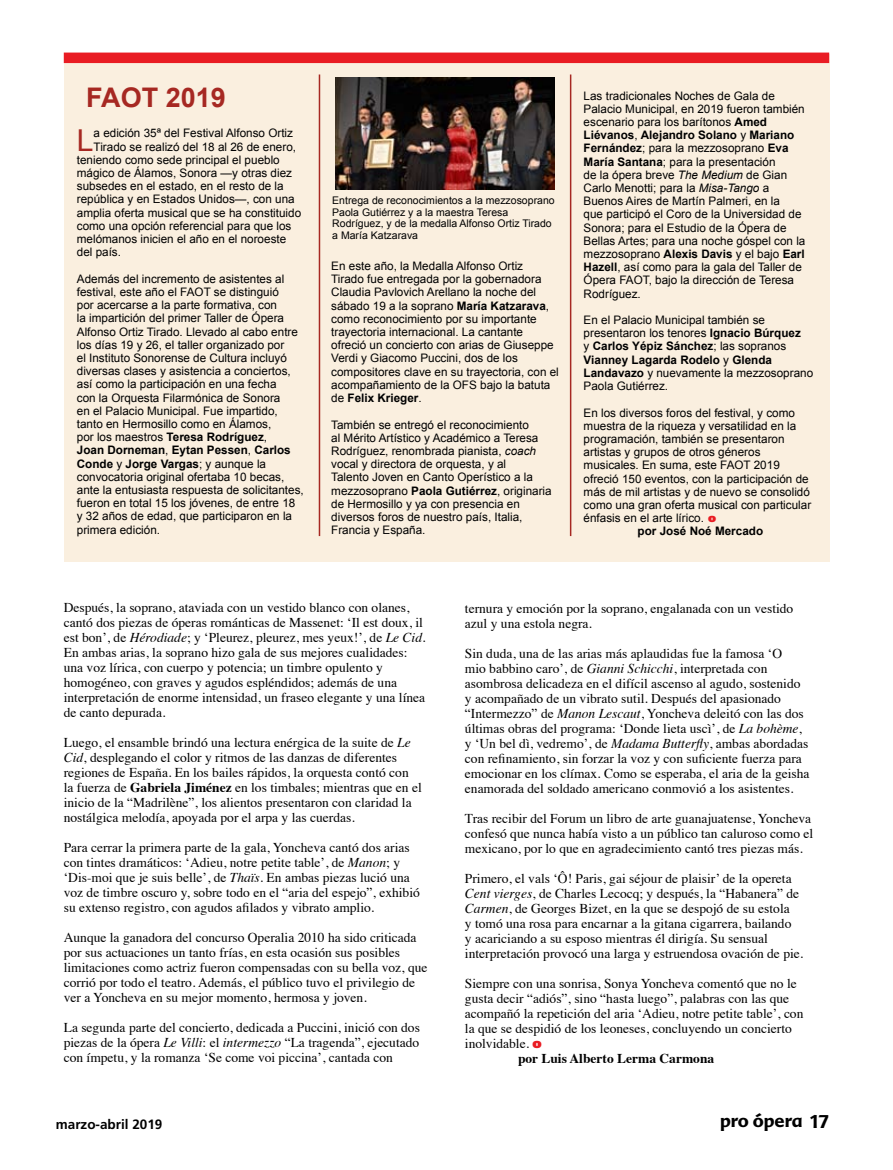
<style>
.page{position:relative;width:893px;height:1170px;background:#fff}
.page>*{position:absolute;margin:0;border:0;box-sizing:border-box;transform-origin:0 0}
.t1{font:30.15px "Arial";color:#a62822}
.t2{font:700 27px "Arial";color:#a62822}
.t3{font:700 18px "Advert";color:#000}
.t4{font:13.5px/15px "Times";color:#000}
.t5{font:700 13.5px "Times";color:#000}
.t6{font:700 13.5px "Frutiger";color:#000}
.t7{font:11.7px/13.2px "Arial";color:#000}
.t8{font:700 11.7px "Arial";color:#000}
.t9{font:10.5px/11.7px "Arial";color:#000}
.s1{font-weight:700}
.s2{font-style:italic}
.s3{font-family:"Frutiger";font-weight:900;color:#e91c23}
</style>
<div class="page">
<div style="left:64px;top:54px;width:766px;height:507px;background:#faefdf"></div>
<hr style="left:319px;top:74px;width:1px;height:462px;background:#a62822">
<div style="left:64px;top:53px;width:765px;height:10px;background:#e91c23"></div>
<img style="left:335px;top:77px;width:220px;height:112px">
<hr style="left:570px;top:74px;width:1px;height:462px;background:#a62822">
<h2 class="t2" style="left:86px;top:80px;width:141px">FAOT 2019</h2>
<h1 class="t1" style="left:77px;top:120px;width:18px">L</h1>
<p class="t7" style="left:94px;top:127px;width:201px">a edición 35ª del Festival Alfonso Ortiz</p>
<p class="t7" style="left:94px;top:140px;width:204px">Tirado se realizó del 18 al 26 de enero,</p>
<p class="t7" style="left:77px;top:153px;width:204px">teniendo como sede principal el pueblo</p>
<p class="t7" style="left:77px;top:166px;width:217px">mágico de Álamos, Sonora —y otras diez</p>
<p class="t7" style="left:77px;top:180px;width:208px">subsedes en el estado, en el resto de la</p>
<p class="t7" style="left:77px;top:193px;width:219px">república y en Estados Unidos—, con una</p>
<p class="t7" style="left:77px;top:206px;width:226px">amplia oferta musical que se ha constituido</p>
<p class="t7" style="left:77px;top:219px;width:216px">como una opción referencial para que los</p>
<p class="t7" style="left:77px;top:232px;width:211px">melómanos inicien el año en el noroeste</p>
<p class="t7" style="left:77px;top:246px;width:46px">del país.</p>
<p class="t7" style="left:77px;top:272px;width:228px">Además del incremento de asistentes al festival, este año el FAOT se distinguió<br>por acercarse a la parte formativa, con<br>la impartición del primer Taller de Ópera Alfonso Ortiz Tirado. Llevado al cabo entre los días 19 y 26, el taller organizado por<br>el Instituto Sonorense de Cultura incluyó diversas clases y asistencia a conciertos, así como la participación en una fecha<br>con la Orquesta Filarmónica de Sonora<br>en el Palacio Municipal. Fue impartido, tanto en Hermosillo como en Álamos,<br>por los maestros <span class="s1">Teresa Rodríguez</span>,<br><span class="s1">Joan Dorneman</span>, <span class="s1">Eytan Pessen</span>, <span class="s1">Carlos Conde</span> y <span class="s1">Jorge Vargas</span>; y aunque la convocatoria original ofertaba 10 becas, ante la entusiasta respuesta de solicitantes, fueron en total 15 los jóvenes, de entre 18 y 32 años de edad, que participaron en la primera edición.</p>
<p class="t9" style="left:332px;top:194px;width:224px">Entrega de reconocimientos a la mezzosoprano Paola Gutiérrez y a la maestra Teresa Rodríguez, y de la medalla Alfonso Ortiz Tirado a María Katzarava</p>
<p class="t7" style="left:331px;top:259px;width:229px">En este año, la Medalla Alfonso Ortiz<br>Tirado fue entregada por la gobernadora Claudia Pavlovich Arellano la noche del sábado 19 a la soprano <span class="s1">María Katzarava</span>, como reconocimiento por su importante trayectoria internacional. La cantante ofreció un concierto con arias de Giuseppe Verdi y Giacomo Puccini, dos de los compositores clave en su trayectoria, con el acompañamiento de la OFS bajo la batuta de <span class="s1">Felix Krieger</span>.</p>
<p class="t7" style="left:331px;top:418px;width:222px">También se entregó el reconocimiento<br>al Mérito Artístico y Académico a Teresa Rodríguez, renombrada pianista, <span class="s2">coach </span>vocal y directora de orquesta, y al<br>Talento Joven en Canto Operístico a la mezzosoprano <span class="s1">Paola Gutiérrez</span>, originaria de Hermosillo y ya con presencia en diversos foros de nuestro país, Italia, Francia y España.</p>
<p class="t7" style="left:584px;top:89px;width:223px">Las tradicionales Noches de Gala de Palacio Municipal, en 2019 fueron también escenario para los barítonos <span class="s1">Amed Liévanos</span>, <span class="s1">Alejandro Solano</span> y <span class="s1">Mariano Fernández</span>; para la mezzosoprano <span class="s1">Eva María Santana</span>; para la presentación<br>de la ópera breve <span class="s2">The Medium</span> de Gian Carlo Menotti; para la <span class="s2">Misa-Tango</span> a Buenos Aires de Martín Palmeri, en la<br>que participó el Coro de la Universidad de Sonora; para el Estudio de la Ópera de Bellas Artes; para una noche góspel con la mezzosoprano <span class="s1">Alexis Davis</span> y el bajo <span class="s1">Earl Hazell</span>, así como para la gala del Taller de Ópera FAOT, bajo la dirección de Teresa Rodríguez.</p>
<p class="t7" style="left:584px;top:313px;width:231px">En el Palacio Municipal también se presentaron los tenores <span class="s1">Ignacio Búrquez<br></span>y <span class="s1">Carlos Yépiz Sánchez</span>; las sopranos <span class="s1">Vianney Lagarda Rodelo</span> y <span class="s1">Glenda Landavazo</span> y nuevamente la mezzosoprano Paola Gutiérrez.</p>
<p class="t7" style="left:584px;top:406px;width:213px">En los diversos foros del festival, y como</p>
<p class="t7" style="left:584px;top:419px;width:214px">muestra de la riqueza y versatilidad en la</p>
<p class="t7" style="left:584px;top:432px;width:202px">programación, también se presentaron</p>
<p class="t7" style="left:584px;top:445px;width:178px">artistas y grupos de otros géneros</p>
<p class="t7" style="left:584px;top:458px;width:198px">musicales. En suma, este FAOT 2019</p>
<p class="t7" style="left:584px;top:472px;width:227px">ofreció 150 eventos, con la participación de</p>
<p class="t7" style="left:584px;top:485px;width:228px">más de mil artistas y de nuevo se consolidó</p>
<p class="t7" style="left:584px;top:498px;width:229px">como una gran oferta musical con particular</p>
<p class="t7" style="left:584px;top:511px;width:134px">énfasis en el arte lírico. <span class="s3">o</span></p>
<p class="t8" style="left:638px;top:523px;width:127px">por José Noé Mercado</p>
<p class="t4" style="left:64px;top:599px;width:363px">Después, la soprano, ataviada con un vestido blanco con olanes, cantó dos piezas de óperas románticas de Massenet: ‘Il est doux, il est bon’, de <span class="s2">Hérodiade</span>; y ‘Pleurez, pleurez, mes yeux!’, de <span class="s2">Le Cid</span>.<br>En ambas arias, la soprano hizo gala de sus mejores cualidades: una voz lírica, con cuerpo y potencia; un timbre opulento y homogéneo, con graves y agudos espléndidos; además de una interpretación de enorme intensidad, un fraseo elegante y una línea de canto depurada.</p>
<p class="t4" style="left:64px;top:734px;width:360px">Luego, el ensamble brindó una lectura enérgica de la suite de <span class="s2">Le Cid</span>, desplegando el color y ritmos de las danzas de diferentes regiones de España. En los bailes rápidos, la orquesta contó con la fuerza de <span class="s1">Gabriela Jiménez</span> en los timbales; mientras que en el inicio de la “Madrilène”, los alientos presentaron con claridad la nostálgica melodía, apoyada por el arpa y las cuerdas.</p>
<p class="t4" style="left:64px;top:839px;width:358px">Para cerrar la primera parte de la gala, Yoncheva cantó dos arias con tintes dramáticos: ‘Adieu, notre petite table’, de <span class="s2">Manon</span>; y ‘Dis-moi que je suis belle’, de <span class="s2">Thaïs</span>. En ambas piezas lució una voz de timbre oscuro y, sobre todo en el “aria del espejo”, exhibió su extenso registro, con agudos afilados y vibrato amplio.</p>
<p class="t4" style="left:64px;top:929px;width:365px">Aunque la ganadora del concurso Operalia 2010 ha sido criticada por sus actuaciones un tanto frías, en esta ocasión sus posibles limitaciones como actriz fueron compensadas con su bella voz, que corrió por todo el teatro. Además, el público tuvo el privilegio de ver a Yoncheva en su mejor momento, hermosa y joven.</p>
<p class="t4" style="left:64px;top:1019px;width:358px;text-align:justify">La segunda parte del concierto, dedicada a Puccini, inició con dos piezas de la ópera <span class="s2">Le Villi</span>: el <span class="s2">intermezzo</span> “La tragenda”, ejecutado con ímpetu, y la romanza ‘Se come voi piccina’, cantada con</p>
<p class="t4" style="left:465px;top:599px;width:330px">ternura y emoción por la soprano, engalanada con un vestido azul y una estola negra.</p>
<p class="t4" style="left:465px;top:644px;width:346px">Sin duda, una de las arias más aplaudidas fue la famosa ‘O<br>mio babbino caro’, de <span class="s2">Gianni Schicchi</span>, interpretada con asombrosa delicadeza en el difícil ascenso al agudo, sostenido y acompañado de un vibrato sutil. Después del apasionado “Intermezzo” de <span class="s2">Manon Lescaut</span>, Yoncheva deleitó con las dos últimas obras del programa: ‘Donde lieta uscì’, de <span class="s2">La bohème</span>, y ‘Un bel dì, vedremo’, de <span class="s2">Madama Butterfly</span>, ambas abordadas con refinamiento, sin forzar la voz y con suficiente fuerza para emocionar en los clímax. Como se esperaba, el aria de la geisha enamorada del soldado americano conmovió a los asistentes.</p>
<p class="t4" style="left:465px;top:809px;width:350px">Tras recibir del Forum un libro de arte guanajuatense, Yoncheva confesó que nunca había visto a un público tan caluroso como el mexicano, por lo que en agradecimiento cantó tres piezas más.</p>
<p class="t4" style="left:465px;top:869px;width:340px">Primero, el vals ‘Ô! Paris, gai séjour de plaisir’ de la opereta <span class="s2">Cent vierges</span>, de Charles Lecocq; y después, la “Habanera” de <span class="s2">Carmen</span>, de Georges Bizet, en la que se despojó de su estola<br>y tomó una rosa para encarnar a la gitana cigarrera, bailando<br>y acariciando a su esposo mientras él dirigía. Su sensual interpretación provocó una larga y estruendosa ovación de pie.</p>
<p class="t4" style="left:465px;top:974px;width:333px">Siempre con una sonrisa, Sonya Yoncheva comentó que no le</p>
<p class="t4" style="left:465px;top:989px;width:326px">gusta decir “adiós”, sino “hasta luego”, palabras con las que</p>
<p class="t4" style="left:465px;top:1004px;width:340px">acompañó la repetición del aria ‘Adieu, notre petite table’, con</p>
<p class="t4" style="left:465px;top:1019px;width:328px">la que se despidió de los leoneses, concluyendo un concierto</p>
<p class="t4" style="left:465px;top:1034px;width:78px">inolvidable. <span class="s3">o</span></p>
<p class="t5" style="left:518px;top:1045px;width:198px">por Luis Alberto Lerma Carmona</p>
<p class="t6" style="left:56px;top:1115px;width:108px">marzo-abril 2019</p>
<h3 class="t3" style="left:720px;top:1109px;width:111px">pro ópera 17</h3>
</div>
